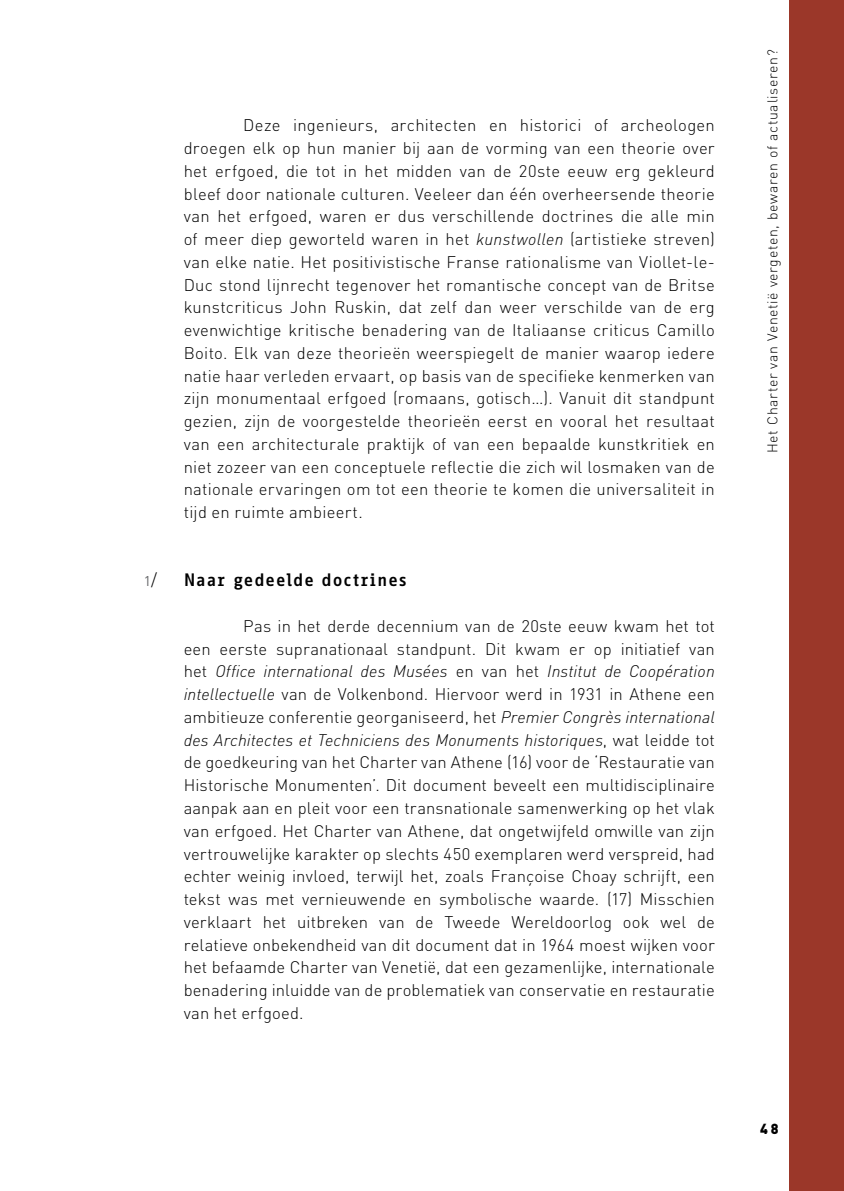
<style>
.page{position:relative;width:844px;height:1191px;background:#fff}
.page>*{position:absolute;margin:0;border:0;box-sizing:border-box;transform-origin:0 0}
.t1{font:700 17.5px "Info Office";letter-spacing:.02em;color:#000}
.t2{font:300 16.62px/22.8px "DIN";letter-spacing:.015em;color:#000;text-align:justify}
.t3{font:900 14.35px "DIN";color:#000}
.t4{font:300 14px "DIN";letter-spacing:.05em;color:#000}
.t5{font:14px "DIN";color:#646567}
.s1{font-style:italic}
.s2{font-weight:300;font-size:17.5px;color:#000}
</style>
<div class="page">
<div style="left:789px;top:0;width:54px;height:1191px;background:#9b3729"></div>
<p class="t2" style="left:184px;top:114px;width:532px;text-indent:60px">Deze ingenieurs, architecten en historici of archeologen droegen elk op hun manier bij aan de vorming van een theorie over het erfgoed, die tot in het midden van de 20ste eeuw erg gekleurd bleef door nationale culturen. Veeleer dan één overheersende theorie van het erfgoed, waren er dus verschillende doctrines die alle min of meer diep geworteld waren in het <span class="s1">kunstwollen</span> (artistieke streven) van elke natie. Het positivistische Franse rationalisme van Viollet-le-Duc stond lijnrecht tegenover het romantische concept van de Britse kunstcriticus John Ruskin, dat zelf dan weer verschilde van de erg evenwichtige kritische benadering van de Italiaanse criticus Camillo Boito. Elk van deze theorieën weerspiegelt de manier waarop iedere natie haar verleden ervaart, op basis van de specifieke kenmerken van zijn monumentaal erfgoed (romaans, gotisch…). Vanuit dit standpunt gezien, zijn de voorgestelde theorieën eerst en vooral het resultaat van een architecturale praktijk of van een bepaalde kunstkritiek en niet zozeer van een conceptuele reflectie die zich wil losmaken van de nationale ervaringen om tot een theorie te komen die universaliteit in tijd en ruimte ambieert.</p>
<p class="t5" style="left:144px;top:572px;width:15px">1<span class="s2">/</span></p>
<p class="t1" style="left:184px;top:570px;width:225px">Naar gedeelde doctrines</p>
<p class="t2" style="left:184px;top:614px;width:532px;text-indent:60px">Pas in het derde decennium van de 20ste eeuw kwam het tot een eerste supranationaal standpunt. Dit kwam er op initiatief van het <span class="s1">Office international des Musées</span> en van het <span class="s1">Institut de Coopération intellectuelle</span> van de Volkenbond. Hiervoor werd in 1931 in Athene een ambitieuze conferentie georganiseerd, het <span class="s1">Premier Congrès international des Architectes et Techniciens des Monuments historiques</span>, wat leidde tot de goedkeuring van het Charter van Athene (16) voor de ‘Restauratie van Historische Monumenten’. Dit document beveelt een multidisciplinaire aanpak aan en pleit voor een transnationale samenwerking op het vlak van erfgoed. Het Charter van Athene, dat ongetwijfeld omwille van zijn vertrouwelijke karakter op slechts 450 exemplaren werd verspreid, had echter weinig invloed, terwijl het, zoals Françoise Choay schrijft, een tekst was met vernieuwende en symbolische waarde. (17) Misschien verklaart het uitbreken van de Tweede Wereldoorlog ook wel de relatieve onbekendheid van dit document dat in 1964 moest wijken voor het befaamde Charter van Venetië, dat een gezamenlijke, internationale benadering inluidde van de problematiek van conservatie en restauratie van het erfgoed.</p>
<p class="t4" style="left:763px;top:453px;width:405px;rotate:-90deg">Het Charter van Venetië vergeten, bewaren of actualiseren?</p>
<p class="t3" style="left:760px;top:1118px;width:20px">48</p>
</div>
